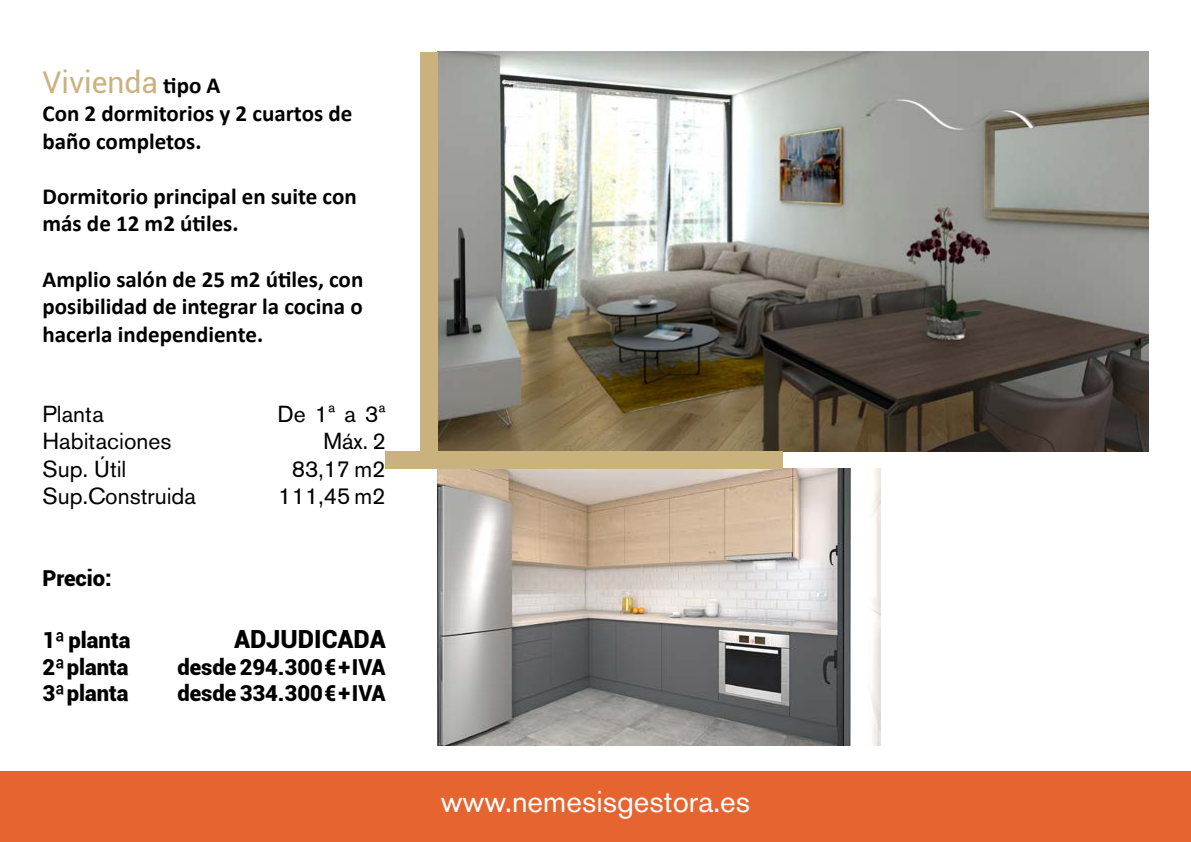
<style>
.page{position:relative;width:1191px;height:842px;background:#fff}
.page>*{position:absolute;margin:0;border:0;box-sizing:border-box;transform-origin:0 0}
.t1{font:30px "Akzidenz Grotesk BE";color:#fff}
.t2{font:30px "Roboto";color:#cab27f}
.t3{font:900 25px "Roboto";color:#000}
.t4{font:700 23px/27.6px "Calibri";color:#000}
.t5{font:23px "Akzidenz Grotesk BE";color:#000}
.t6{font:900 22px "Roboto";color:#000}
.s1{font-family:"Calibri";font-weight:700;font-size:23px;color:#000}
</style>
<div class="page">
<div style="left:0;top:771px;width:1191px;height:71px;background:#e56430"></div>
<img style="left:438px;top:52px;width:710px;height:399px">
<img style="left:438px;top:468px;width:443px;height:278px">
<div style="left:420px;top:52px;width:18px;height:416px;background:#cab27f"></div>
<div style="left:386px;top:451px;width:396px;height:17px;background:#cab27f"></div>
<h1 class="t2" style="left:43px;top:62px;width:179px">Vivienda <span class="s1">tipo A</span></h1>
<p class="t4" style="left:43px;top:99px;width:311px">Con 2 dormitorios y 2 cuartos de baño completos.</p>
<p class="t4" style="left:43px;top:182px;width:316px">Dormitorio principal en suite con más de 12 m2 útiles.</p>
<p class="t4" style="left:43px;top:265px;width:322px;text-align:justify">Amplio salón de 25 m2 útiles, con posibilidad de integrar la cocina o hacerla independiente.</p>
<p class="t5" style="left:43px;top:400px;width:63px">Planta</p>
<p class="t5" style="left:277px;top:400px;width:110px">De 1ª a 3ª</p>
<p class="t5" style="left:43px;top:428px;width:130px">Habitaciones</p>
<p class="t5" style="left:323px;top:428px;width:64px">Máx. 2</p>
<p class="t5" style="left:43px;top:455px;width:85px">Sup. Útil</p>
<p class="t5" style="left:292px;top:455px;width:95px">83,17 m2</p>
<p class="t5" style="left:43px;top:483px;width:155px">Sup.Construida</p>
<p class="t5" style="left:278px;top:483px;width:109px">111,45 m2</p>
<p class="t6" style="left:43px;top:563px;width:71px">Precio:</p>
<p class="t6" style="left:43px;top:625px;width:89px">1ª planta</p>
<p class="t3" style="left:234px;top:622px;width:153px">ADJUDICADA</p>
<p class="t6" style="left:43px;top:651px;width:87px">2ª planta</p>
<p class="t6" style="left:177px;top:651px;width:210px">desde 294.300 € + IVA</p>
<p class="t6" style="left:43px;top:678px;width:87px">3ª planta</p>
<p class="t6" style="left:177px;top:678px;width:210px">desde 334.300 € + IVA</p>
<h1 class="t1" style="left:441px;top:784px;width:311px">www.nemesisgestora.es</h1>
</div>
